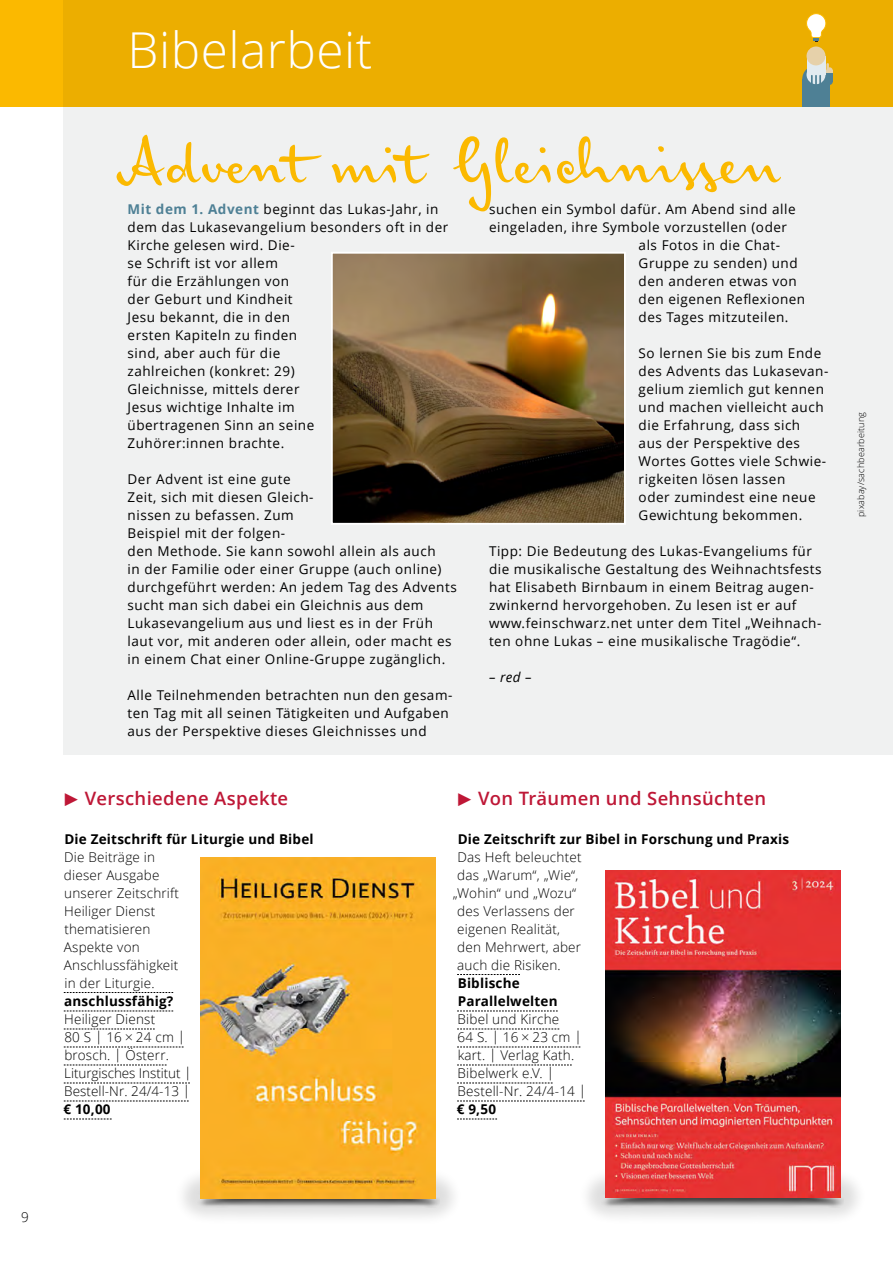
<style>
.page{position:relative;width:893px;height:1263px;background:#fff}
.page>*{position:absolute;margin:0;border:0;box-sizing:border-box;transform-origin:0 0}
.Artikel-HL{font:79.5px "Josef K Paneuropean";color:#fbb900}
.Dachzeile{font:300 49.5px "Open Sans";letter-spacing:.01em;color:#fff}
.t1{font:600 18.45px "Open Sans";letter-spacing:.02em;color:#be1736}
.Artikel-Copy{font:13.5px/18px "Open Sans";letter-spacing:.04em;color:#000}
.copy{font:300 13.5px/18px "Open Sans";letter-spacing:.015em;color:#000}
.facts{font:300 13.5px "Open Sans";letter-spacing:.015em;color:#000}
.Headline{font:700 13.5px "Open Sans";letter-spacing:.015em;color:#000}
.Titel{font:700 13.5px/18px "Open Sans";letter-spacing:.015em;color:#000}
.Untertitel{font:300 13.5px "Open Sans";letter-spacing:.015em;color:#000}
.facts-2{font:300 13.5px "Open Sans";letter-spacing:-.005em;color:#000}
.facts-3{font:700 13.5px "Open Sans";color:#000}
.Artikel-Copy_kursiv_danach{font:italic 13.5px "Open Sans";color:#000}
.t2{font:300 9px "Open Sans";letter-spacing:.015em;color:#000}
.s1{font-weight:700;color:#4e8095}
.s2{font-family:"The Sans C4 s";font-weight:300}
</style>
<div class="page">
<div style="left:64px;top:0;width:829px;height:754px;background:#f0f1f1"></div>
<div style="left:0;top:0;width:893px;height:106px;background:linear-gradient(to right,#f0b100,#eaad00)"></div>
<svg style="left:457px;top:974px;width:63px;height:1px"></svg>
<svg style="left:457px;top:1011px;width:101px;height:1px"></svg>
<svg style="left:457px;top:1029px;width:102px;height:1px"></svg>
<svg style="left:457px;top:1047px;width:123px;height:1px"></svg>
<svg style="left:457px;top:1065px;width:115px;height:1px"></svg>
<svg style="left:457px;top:1083px;width:96px;height:1px"></svg>
<svg style="left:457px;top:1101px;width:128px;height:1px"></svg>
<svg style="left:457px;top:1119px;width:40px;height:1px"></svg>
<svg style="left:64px;top:992px;width:109px;height:1px"></svg>
<svg style="left:64px;top:1011px;width:109px;height:1px"></svg>
<svg style="left:64px;top:1029px;width:91px;height:1px"></svg>
<svg style="left:64px;top:1047px;width:120px;height:1px"></svg>
<svg style="left:64px;top:1065px;width:103px;height:1px"></svg>
<svg style="left:64px;top:1083px;width:126px;height:1px"></svg>
<svg style="left:64px;top:1101px;width:125px;height:1px"></svg>
<svg style="left:64px;top:1119px;width:48px;height:1px"></svg>
<div style="left:802px;top:79px;width:28px;height:27px;background:#4e8095"></div>
<div style="left:802px;top:65px;width:28px;height:28px;background:#4e8095;border-radius:50%"></div>
<div style="left:806px;top:56px;width:19px;height:19px;background:#e2ebf0"></div>
<div style="left:806px;top:65px;width:19px;height:19px;background:#e2ebf0;border-radius:50%"></div>
<div style="left:806px;top:47px;width:19px;height:18px;background:#e6d1aa;border-radius:50%"></div>
<svg style="left:811px;top:63px;width:22px;height:22px"></svg>
<svg style="left:805px;top:13px;width:22px;height:29px"></svg>
<svg style="left:183px;top:1141px;width:271px;height:76px"></svg>
<img style="left:201px;top:857px;width:235px;height:341px">
<svg style="left:587px;top:1141px;width:271px;height:76px"></svg>
<img style="left:605px;top:870px;width:235px;height:328px">
<img style="left:334px;top:255px;width:289px;height:267px">
<div style="left:331px;top:252px;width:295px;height:273px;border:2px solid #fff"></div>
<p class="Dachzeile" style="left:128px;top:16px;width:246px">Bibelarbeit</p>
<p class="Artikel-HL" style="left:120px;top:108px;width:664px">Advent mit Gleichnissen</p>
<p class="Artikel-Copy" style="left:489px;top:200px;width:308px">suchen ein Symbol dafür. Am Abend sind alle</p>
<p class="Artikel-Copy" style="left:489px;top:218px;width:300px">eingeladen, ihre Symbole vorzustellen (oder</p>
<p class="Artikel-Copy" style="left:639px;top:236px;width:143px">als Fotos in die Chat-</p>
<p class="Artikel-Copy" style="left:639px;top:254px;width:160px">Gruppe zu senden) und</p>
<p class="Artikel-Copy" style="left:639px;top:272px;width:160px">den anderen etwas von</p>
<p class="Artikel-Copy" style="left:639px;top:290px;width:168px">den eigenen Reflexionen</p>
<p class="Artikel-Copy" style="left:639px;top:308px;width:151px">des Tages mitzuteilen.</p>
<p class="Artikel-Copy" style="left:639px;top:344px;width:191px">So lernen Sie bis zum Ende des Advents das Lukasevan&shy;gelium ziemlich gut kennen und machen vielleicht auch die Erfahrung, dass sich<br>aus der Perspektive des<br>Wortes Gottes viele Schwie&shy;rigkeiten lösen lassen<br>oder zumindest eine neue<br>Gewichtung bekommen.</p>
<p class="Artikel-Copy" style="left:489px;top:542px;width:334px">Tipp: Die Bedeutung des Lukas-Evangeliums für die musikalische Gestaltung des Weihnachtsfests hat Elisabeth Birnbaum in einem Beitrag augen&shy;zwinkernd hervorgehoben. Zu lesen ist er auf www.feinschwarz.net unter dem Titel „Weihnach&shy;ten ohne Lukas – eine musikalische Tragödie“.</p>
<p class="Artikel-Copy_kursiv_danach" style="left:489px;top:668px;width:44px">– red –</p>
<p class="Artikel-Copy" style="left:128px;top:200px;width:322px"><span class="s1">Mit dem 1. Advent</span> beginnt das Lukas-Jahr, in dem das Lukasevangelium besonders oft in der<br>Kirche gelesen wird. Die-<br>se Schrift ist vor allem<br>für die Erzählungen von<br>der Geburt und Kindheit<br>Jesu bekannt, die in den<br>ersten Kapiteln zu finden<br>sind, aber auch für die<br>zahlreichen (konkret: 29)<br>Gleichnisse, mittels derer<br>Jesus wichtige Inhalte im<br>übertragenen Sinn an seine<br>Zuhörer:innen brachte.</p>
<p class="Artikel-Copy" style="left:128px;top:470px;width:331px">Der Advent ist eine gute<br>Zeit, sich mit diesen Gleich-<br>nissen zu befassen. Zum<br>Beispiel mit der folgen-<br>den Methode. Sie kann sowohl allein als auch<br>in der Familie oder einer Gruppe (auch online) durchgeführt werden: An jedem Tag des Advents sucht man sich dabei ein Gleichnis aus dem Lukasevangelium aus und liest es in der Früh laut vor, mit anderen oder allein, oder macht es in einem Chat einer Online-Gruppe zugänglich.</p>
<p class="Artikel-Copy" style="left:128px;top:686px;width:326px">Alle Teilnehmenden betrachten nun den gesam&shy;ten Tag mit all seinen Tätigkeiten und Aufgaben aus der Perspektive dieses Gleichnisses und</p>
<p class="t1" style="left:61px;top:785px;width:228px"><span class="s2">▶</span> Verschiedene Aspekte</p>
<p class="Headline" style="left:64px;top:830px;width:251px">Die Zeitschrift für Liturgie und Bibel</p>
<p class="copy" style="left:64px;top:848px;width:117px">Die Beiträge in dieser Ausgabe unserer Zeitschrift<br>Heiliger Dienst thematisieren<br>Aspekte von<br>Anschlussfähigkeit in der Liturgie.</p>
<p class="Titel" style="left:64px;top:992px;width:111px">anschlussfähig?</p>
<p class="Untertitel" style="left:64px;top:1010px;width:93px">Heiliger Dienst</p>
<p class="facts" style="left:64px;top:1028px;width:122px">80 S | 16 × 24 cm |</p>
<p class="facts" style="left:64px;top:1046px;width:106px">brosch. | Österr.</p>
<p class="facts-2" style="left:64px;top:1064px;width:129px">Liturgisches Institut |</p>
<p class="facts" style="left:64px;top:1082px;width:127px">Bestell-Nr. 24/4-13 |</p>
<p class="facts-3" style="left:63px;top:1100px;width:49px">€ 10,00</p>
<p class="t1" style="left:455px;top:785px;width:313px"><span class="s2">▶</span> Von Träumen und Sehnsüchten</p>
<p class="Headline" style="left:458px;top:830px;width:333px">Die Zeitschrift zur Bibel in Forschung und Praxis</p>
<p class="copy" style="left:458px;top:848px;width:126px">Das Heft beleuchtet</p>
<p class="copy" style="left:457px;top:866px;width:123px">das „Warum“, „Wie“,</p>
<p class="copy" style="left:453px;top:884px;width:125px">„Wohin“ und „Wozu“</p>
<p class="copy" style="left:457px;top:902px;width:119px">des Verlassens der</p>
<p class="copy" style="left:457px;top:920px;width:104px">eigenen Realität,</p>
<p class="copy" style="left:457px;top:938px;width:125px">den Mehrwert, aber</p>
<p class="copy" style="left:457px;top:956px;width:105px">auch die Risiken.</p>
<p class="Titel" style="left:458px;top:974px;width:101px">Biblische<br>Parallelwelten</p>
<p class="Untertitel" style="left:458px;top:1010px;width:103px">Bibel und Kirche</p>
<p class="facts" style="left:457px;top:1028px;width:126px">64 S. | 16 × 23 cm |</p>
<p class="facts" style="left:458px;top:1046px;width:118px">kart. | Verlag Kath.</p>
<p class="facts" style="left:458px;top:1064px;width:98px">Bibelwerk e.V. |</p>
<p class="facts" style="left:458px;top:1082px;width:130px">Bestell-Nr. 24/4-14 |</p>
<p class="facts-3" style="left:457px;top:1100px;width:41px">€ 9,50</p>
<p class="t2" style="left:855px;top:517px;width:106px;rotate:-90deg">pixabay/sachbearbeitung</p>
<p class="copy" style="left:21px;top:1208px;width:9px">9</p>
</div>
